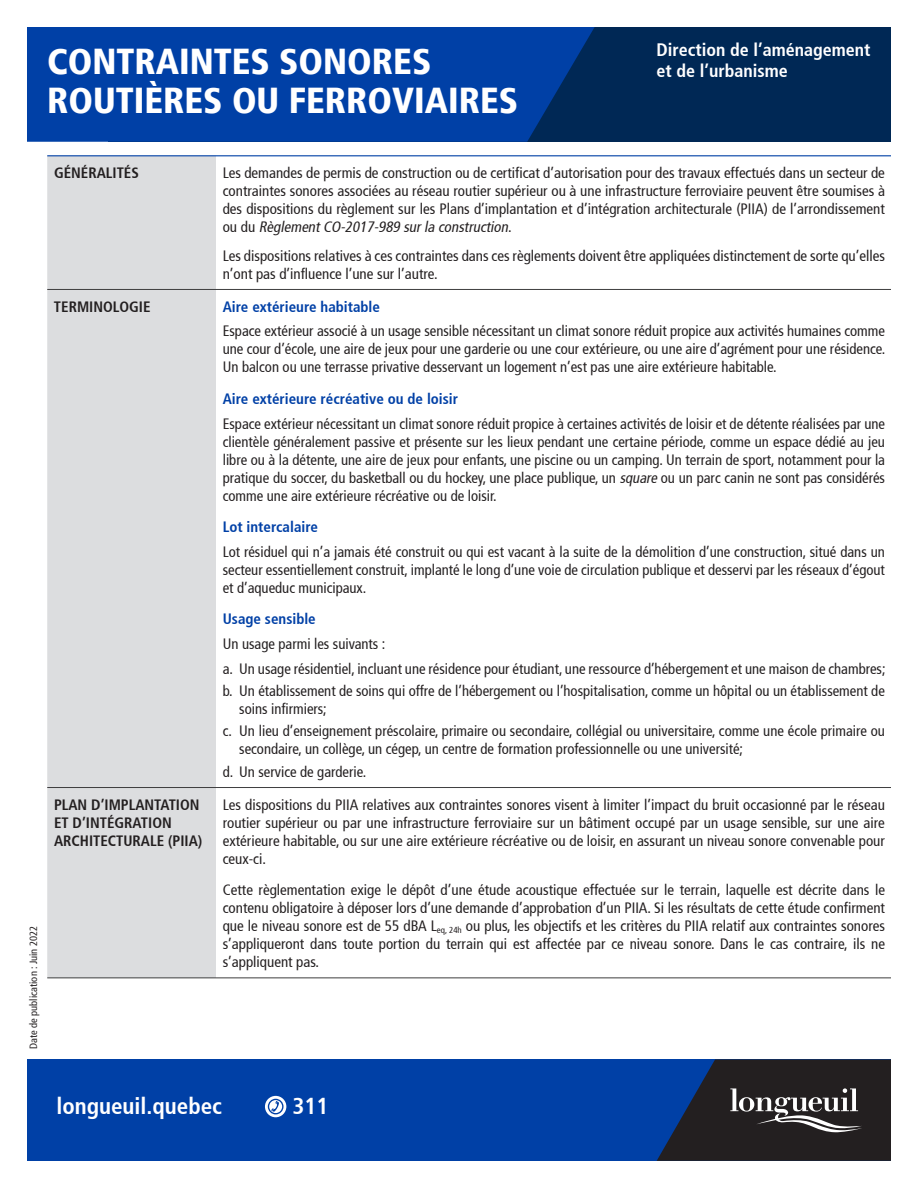
<style>
.page{position:relative;width:918px;height:1188px;background:#fff}
.page>*{position:absolute;margin:0;border:0;box-sizing:border-box;transform-origin:0 0}
.t1{font:900 condensed 36px/39px "Frutiger 77";color:#fff}
.t2{font:700 condensed 23.1px "Frutiger 67";color:#fff}
.t3{font:700 condensed 18px/21px "Frutiger 67";color:#fff}
.t4{font:condensed 15px/18px "Frutiger 57";color:#231f20;text-align:justify}
.t5{font:700 condensed 15px "Frutiger 67";color:#0040a6}
.t6{font:700 condensed 15px/18px "Frutiger 67";color:#231f20}
.t7{font:condensed 10.5px "Frutiger 57";color:#231f20}
.s1{font-style:italic}
</style>
<div class="page">
<div style="left:108px;top:27px;width:783px;height:115px;background:#002855"></div>
<div style="left:27px;top:1059px;width:864px;height:102px;background:#0040a6"></div>
<div style="left:27px;top:27px;width:568px;height:115px;background:#0040a6"></div>
<svg style="left:657px;top:1059px;width:234px;height:102px;background:#2a2f3d"></svg>
<svg style="left:265px;top:1096px;width:21px;height:21px"></svg>
<div style="left:47px;top:156px;width:169px;height:822px;background:#dcdddf"></div>
<hr style="left:47px;top:787px;width:169px;height:1px;background:#3e3e3f">
<hr style="left:216px;top:787px;width:675px;height:1px;background:#3e3e3f">
<hr style="left:47px;top:155px;width:169px;height:1px;background:#0040a6">
<hr style="left:216px;top:155px;width:675px;height:1px;background:#0040a6">
<hr style="left:47px;top:289px;width:169px;height:1px;background:#3e3e3f">
<hr style="left:216px;top:289px;width:675px;height:1px;background:#3e3e3f">
<hr style="left:47px;top:978px;width:169px;height:1px;background:#3e3e3f">
<hr style="left:216px;top:978px;width:675px;height:1px;background:#3e3e3f">
<h1 class="t1" style="left:47px;top:42px;width:472px">CONTRAINTES SONORES<br>ROUTIÈRES OU FERROVIAIRES</h1>
<p class="t3" style="left:656px;top:39px;width:216px">Direction de l’aménagement et de l’urbanisme</p>
<p class="t7" style="left:27px;top:1049px;width:125px;rotate:-90deg">Date de publication : Juin 2022</p>
<p class="t6" style="left:54px;top:164px;width:86px">GÉNÉRALITÉS</p>
<p class="t4" style="left:223px;top:164px;width:664px">Les demandes de permis de construction ou de certificat d’autorisation pour des travaux effectués dans un secteur de contraintes sonores associées au réseau routier supérieur ou à une infrastructure ferroviaire peuvent être soumises à des dispositions du règlement sur les Plans d’implantation et d’intégration architecturale (PIIA) de l’arrondissement o u d u <span class="s1">RèglementCO-2017-989 surla construction</span>.</p>
<p class="t4" style="left:223px;top:247px;width:664px">Les dispositions relatives à ces contraintes dans ces règlements doivent être appliquées distinctement de sorte qu’elles n’ont pas d’influence l’une sur l’autre.</p>
<p class="t6" style="left:54px;top:297px;width:98px">TERMINOLOGIE</p>
<p class="t5" style="left:223px;top:297px;width:159px">Aire extérieure habitable</p>
<p class="t4" style="left:223px;top:322px;width:664px">Espace extérieur associé à un usage sensible nécessitant un climat sonore réduit propice aux activités humaines comme une cour d’école, une aire de jeux pour une garderie ou une cour extérieure, ou une aire d’agrément pour une résidence.<br>Un balcon ou une terrasse privative desservant un logement n’est pas une aire extérieure habitable.</p>
<p class="t5" style="left:223px;top:390px;width:237px">Aire extérieure récréative ou de loisir</p>
<p class="t4" style="left:223px;top:414px;width:664px">Espace extérieur nécessitant un climat sonore réduit propice à certaines activités de loisir et de détente réalisées par une clientèle généralement passive et présente sur les lieux pendant une certaine période, comme un espace dédié au jeu libre ou à la détente, une aire de jeux pour enfants, une piscine ou un camping. Un terrain de sport, notamment pour la pratique du soccer, du basketball ou du hockey, une place publique, un <span class="s1">square</span> ou un parc canin ne sont pas considérés comme une aire extérieure récréative ou de loisir.</p>
<p class="t5" style="left:223px;top:518px;width:97px">Lot intercalaire</p>
<p class="t4" style="left:223px;top:543px;width:664px">Lot résiduel qui n’a jamais été construit ou qui est vacant à la suite de la démolition d’une construction, situé dans un secteur essentiellement construit, implanté le long d’une voie de circulation publique et desservi par les réseaux d’égout et d’aqueduc municipaux.</p>
<p class="t5" style="left:223px;top:610px;width:95px">Usage sensible</p>
<p class="t4" style="left:223px;top:632px;width:664px;line-height:24.8px">Un usage parmi les suivants :<br>a. Un usage résidentiel, incluant une résidence pour étudiant, une ressource d’hébergement et une maison de chambres;</p>
<p class="t4" style="left:239px;top:682px;width:647px;text-indent:-16px">b. Un établissement de soins qui offre de l’hébergement ou l’hospitalisation, comme un hôpital ou un établissement de soins infirmiers;</p>
<p class="t4" style="left:239px;top:722px;width:647px;text-indent:-16px">c. Un lieu d’enseignement préscolaire, primaire ou secondaire, collégial ou universitaire, comme une école primaire ou secondaire, un collège, un cégep, un centre de formation professionnelle ou une université;</p>
<p class="t4" style="left:223px;top:763px;width:145px">d. Un service de garderie.</p>
<p class="t6" style="left:54px;top:795px;width:150px">PLAN D’IMPLANTATION<br>ET D’INTÉGRATION<br>ARCHITECTURALE (PIIA)</p>
<p class="t4" style="left:223px;top:795px;width:664px">Les dispositions du PIIA relatives aux contraintes sonores visent à limiter l’impact du bruit occasionné par le réseau routier supérieur ou par une infrastructure ferroviaire sur un bâtiment occupé par un usage sensible, sur une aire extérieure habitable, ou sur une aire extérieure récréative ou de loisir, en assurant un niveau sonore convenable pour ceux-ci.</p>
<p class="t4" style="left:223px;top:881px;width:664px">Cette règlementation exige le dépôt d’une étude acoustique effectuée sur le terrain, laquelle est décrite dans le contenu obligatoire à déposer lors d’une demande d’approbation d’un PIIA. Si les résultats de cette étude confirment que le niveau sonore est de 55 dBA L<sub>eq,</sub> <sub>24h</sub> ou plus, les objectifs et les critères du PIIA relatif aux contraintes sonores s’appliqueront dans toute portion du terrain qui est affectée par ce niveau sonore. Dans le cas contraire, ils ne s’appliquent pas.</p>
<h2 class="t2" style="left:56px;top:1092px;width:167px">longueuil.quebec</h2>
<h2 class="t2" style="left:292px;top:1092px;width:37px">311</h2>
</div>
